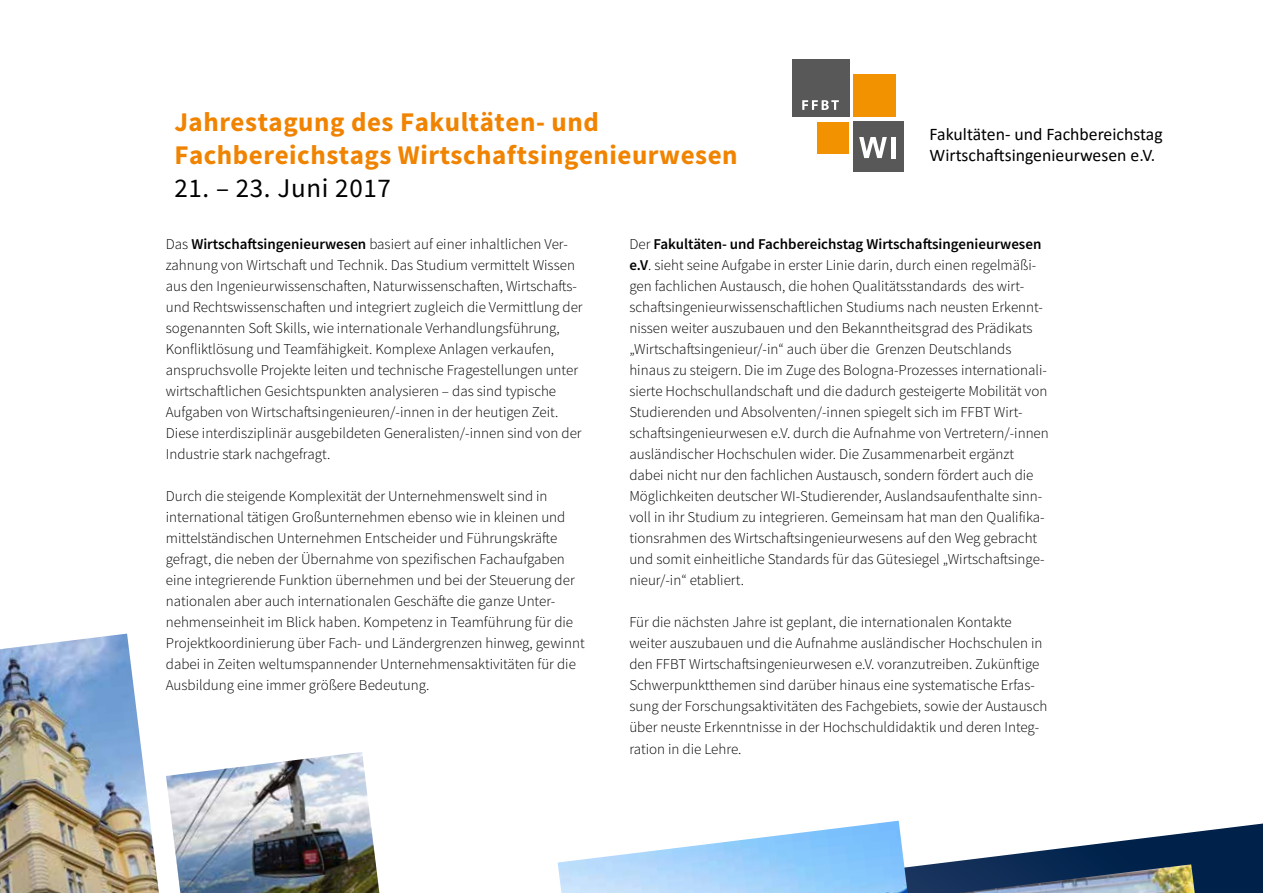
<style>
.page{position:relative;width:1263px;height:893px;background:#fff}
.page>*{position:absolute;margin:0;border:0;box-sizing:border-box;transform-origin:0 0}
.t1{font:700 27px/33px "Source Sans Pro";letter-spacing:.02em;color:#f08300}
.t2{font:27px "Source Sans Pro";letter-spacing:.025em;color:#000}
.t3{font:17.7px/21.3px "Calibri";color:#000}
.t4{font:300 15px/21px "Source Sans Pro";color:#000}
.s1{font-weight:600}
</style>
<div class="page">
<svg style="left:907px;top:823px;width:356px;height:70px"></svg>
<img style="left:958px;top:864px;width:237px;height:29px">
<img style="left:166px;top:752px;width:213px;height:141px">
<img style="left:558px;top:821px;width:349px;height:72px">
<img style="left:0;top:634px;width:159px;height:259px">
<div style="left:792px;top:59px;width:57px;height:58px;background:#585858"></div>
<div style="left:853px;top:122px;width:50px;height:50px;background:#585858"></div>
<div style="left:853px;top:74px;width:43px;height:43px;background:#f39200"></div>
<div style="left:817px;top:122px;width:32px;height:32px;background:#f39200"></div>
<svg style="left:859px;top:137px;width:28px;height:21px"></svg>
<hr style="left:892px;top:137px;width:4px;height:21px;background:#fff">
<svg style="left:802px;top:100px;width:37px;height:10px"></svg>
<h1 class="t1" style="left:174px;top:105px;width:565px">Jahrestagung des Fakultäten- und<br>Fachbereichstags Wirtschaftsingenieurwesen</h1>
<h1 class="t2" style="left:174px;top:171px;width:218px">21. – 23. Juni 2017</h1>
<p class="t3" style="left:929px;top:123px;width:235px">Fakultäten- und Fachbereichstag<br>Wirtschaftsingenieurwesen e.V.</p>
<p class="t4" style="left:166px;top:234px;width:418px">Das <span class="s1">Wirtschaftsingenieurwesen</span> basiert auf einer inhaltlichen Ver&shy;zahnung von Wirtschaft und Technik. Das Studium vermittelt Wissen aus den Ingenieurwissenschaften, Naturwissenschaften, Wirtschafts&shy;und Rechtswissenschaften und integriert zugleich die Vermittlung der sogenannten Soft Skills, wie internationale Verhandlungsführung, Konfliktlösung und Teamfähigkeit. Komplexe Anlagen verkaufen, anspruchsvolle Projekte leiten und technische Fragestellungen unter wirtschaftlichen Gesichtspunkten analysieren – das sind typische Aufgaben von Wirtschaftsingenieuren/-innen in der heutigen Zeit.<br>Diese interdisziplinär ausgebildeten Generalisten/-innen sind von der Industrie stark nachgefragt.</p>
<p class="t4" style="left:166px;top:486px;width:420px">Durch die steigende Komplexität der Unternehmenswelt sind in international tätigen Großunternehmen ebenso wie in kleinen und mittelständischen Unternehmen Entscheider und Führungskräfte gefragt, die neben der Übernahme von spezifischen Fachaufgaben eine integrierende Funktion übernehmen und bei der Steuerung der nationalen aber auch internationalen Geschäfte die ganze Unter&shy;nehmenseinheit im Blick haben. Kompetenz in Teamführung für die Projektkoordinierung über Fach- und Ländergrenzen hinweg, gewinnt dabei in Zeiten weltumspannender Unternehmensaktivitäten für die Ausbildung eine immer größere Bedeutung.</p>
<p class="t4" style="left:629px;top:234px;width:421px">Der <span class="s1">Fakultäten- und Fachbereichstag Wirtschaftsingenieurwesen e.V</span>. sieht seine Aufgabe in erster Linie darin, durch einen regelmäßi&shy;gen fachlichen Austausch, die hohen Qualitätsstandards des wirt&shy;schaftsingenieurwissenschaftlichen Studiums nach neusten Erkennt&shy;nissen weiter auszubauen und den Bekanntheitsgrad des Prädikats „Wirtschaftsingenieur/-in“ auch über die Grenzen Deutschlands hinaus zu steigern. Die im Zuge des Bologna-Prozesses internationali&shy;sierte Hochschullandschaft und die dadurch gesteigerte Mobilität von Studierenden und Absolventen/-innen spiegelt sich im FFBT Wirt&shy;schaftsingenieurwesen e.V. durch die Aufnahme von Vertretern/-innen ausländischer Hochschulen wider. Die Zusammenarbeit ergänzt dabei nicht nur den fachlichen Austausch, sondern fördert auch die Möglichkeiten deutscher WI-Studierender, Auslandsaufenthalte sinn&shy;voll in ihr Studium zu integrieren. Gemeinsam hat man den Qualifika&shy;tionsrahmen des Wirtschaftsingenieurwesens auf den Weg gebracht und somit einheitliche Standards für das Gütesiegel „Wirtschaftsinge&shy;nieur/-in“ etabliert.</p>
<p class="t4" style="left:629px;top:612px;width:419px">Für die nächsten Jahre ist geplant, die internationalen Kontakte weiter auszubauen und die Aufnahme ausländischer Hochschulen in den FFBT Wirtschaftsingenieurwesen e.V. voranzutreiben. Zukünftige Schwerpunktthemen sind darüber hinaus eine systematische Erfas&shy;sung der Forschungsaktivitäten des Fachgebiets, sowie der Austausch über neuste Erkenntnisse in der Hochschuldidaktik und deren Integ&shy;ration in die Lehre.</p>
</div>
